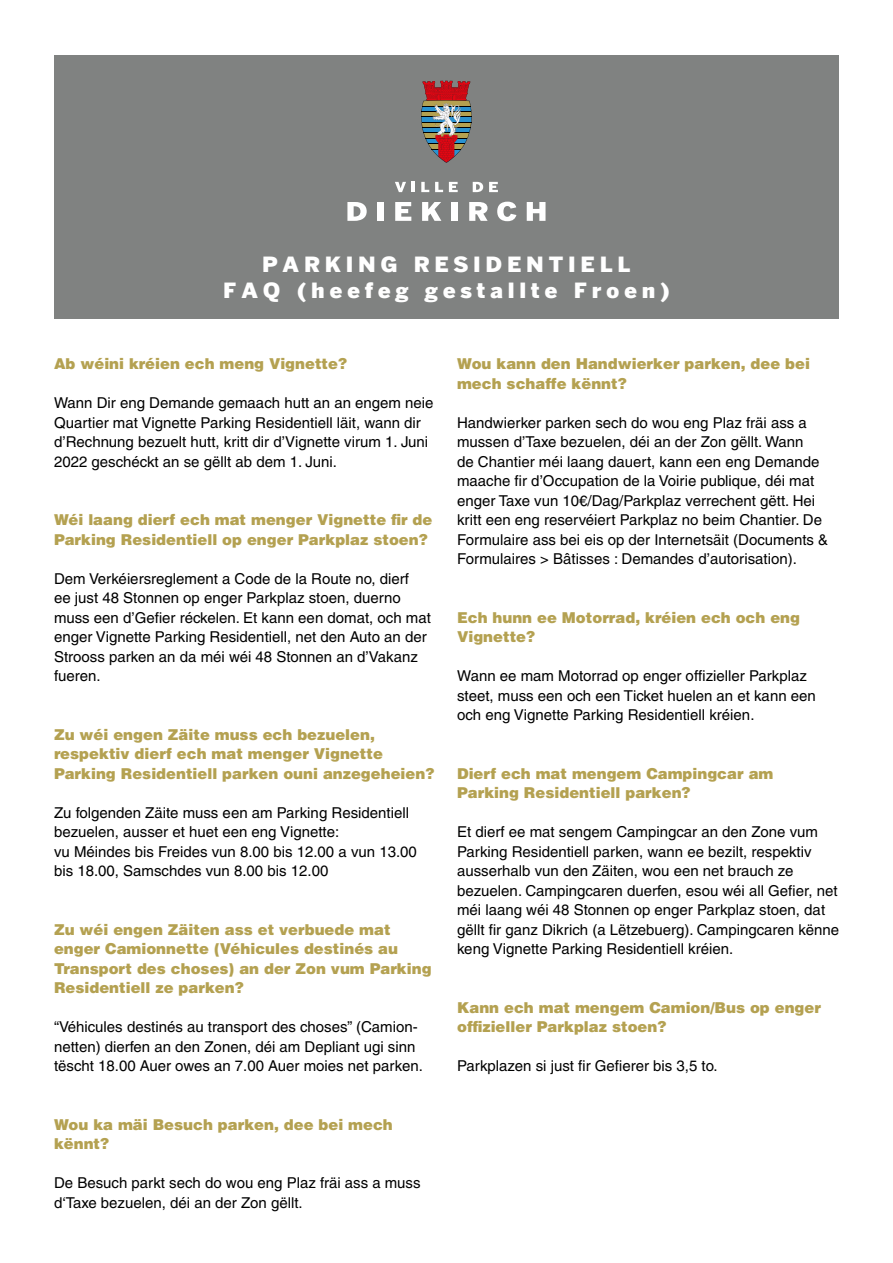
<style>
.page{position:relative;width:893px;height:1263px;background:#fff}
.page>*{position:absolute;margin:0;border:0;box-sizing:border-box;transform-origin:0 0}
.t1{font:900 21px/25.2px "Benton Gothic";letter-spacing:.2em;color:#fff;text-align:center;scale:1.1 1}
.t2{font:15px/19.5px "Helvetica LT Pro";color:#000}
.t3{font:900 15px/19.5px "Helvetica LT Pro";color:#b4a151}
</style>
<div class="page">
<div style="left:54px;top:55px;width:785px;height:264px;background:#808281"></div>
<svg style="left:421px;top:81px;width:51px;height:82px"></svg>
<svg style="left:347px;top:202px;width:20px;height:19px"></svg>
<div style="left:378px;top:202px;width:6px;height:19px;background:#fff"></div>
<svg style="left:395px;top:202px;width:16px;height:19px"></svg>
<svg style="left:422px;top:202px;width:19px;height:19px"></svg>
<div style="left:452px;top:202px;width:6px;height:19px;background:#fff"></div>
<svg style="left:469px;top:202px;width:19px;height:19px"></svg>
<svg style="left:497px;top:202px;width:19px;height:19px"></svg>
<svg style="left:527px;top:202px;width:18px;height:19px"></svg>
<svg style="left:395px;top:182px;width:11px;height:10px"></svg>
<svg style="left:412px;top:182px;width:3px;height:10px"></svg>
<svg style="left:421px;top:182px;width:8px;height:10px"></svg>
<svg style="left:435px;top:182px;width:8px;height:10px"></svg>
<svg style="left:449px;top:182px;width:9px;height:10px"></svg>
<svg style="left:473px;top:182px;width:10px;height:10px"></svg>
<svg style="left:489px;top:182px;width:9px;height:10px"></svg>
<h1 class="t1" style="left:223px;top:253px;width:408px">PARKING RESIDENTIELL<br>FAQ (heefeg gestallte Froen)</h1>
<p class="t3" style="left:54px;top:354px;width:295px">Ab wéini kréien ech meng Vignette?</p>
<p class="t2" style="left:54px;top:393px;width:381px">Wann Dir eng Demande gemaach hutt an an engem neie Quartier mat Vignette Parking Residentiell läit, wann dir d’Rechnung bezuelt hutt, kritt dir d’Vignette virum 1. Juni 2022 geschéckt an se gëllt ab dem 1. Juni.</p>
<p class="t3" style="left:54px;top:510px;width:380px">Wéi laang dierf ech mat menger Vignette fir de<br>Parking Residentiell op enger Parkplaz stoen?</p>
<p class="t2" style="left:54px;top:569px;width:378px">Dem Verkéiersreglement a Code de la Route no, dierf<br>ee just 48 Stonnen op enger Parkplaz stoen, duerno muss een d’Gefier réckelen. Et kann een domat, och mat enger Vignette Parking Residentiell, net den Auto an der Strooss parken an da méi wéi 48 Stonnen an d’Vakanz fueren.</p>
<p class="t3" style="left:54px;top:725px;width:382px">Zu wéi engen Zäite muss ech bezuelen, respektiv dierf ech mat menger Vignette<br>Parking Residentiell parken ouni anzegeheien?</p>
<p class="t2" style="left:54px;top:803px;width:364px">Zu folgenden Zäite muss een am Parking Residentiell bezuelen, ausser et huet een eng Vignette:<br>vu Méindes bis Freides vun 8.00 bis 12.00 a vun 13.00 bis 18.00, Samschdes vun 8.00 bis 12.00</p>
<p class="t3" style="left:54px;top:920px;width:379px">Zu wéi engen Zäiten ass et verbuede mat enger Camionnette (Véhicules destinés au Transport des choses) an der Zon vum Parking Residentiell ze parken?</p>
<p class="t2" style="left:54px;top:1017px;width:370px">“Véhicules destinés au transport des choses” (Camion&shy;netten) dierfen an den Zonen, déi am Depliant ugi sinn tëscht 18.00 Auer owes an 7.00 Auer moies net parken.</p>
<p class="t3" style="left:54px;top:1115px;width:340px">Wou ka mäi Besuch parken, dee bei mech kënnt?</p>
<p class="t2" style="left:54px;top:1173px;width:368px">De Besuch parkt sech do wou eng Plaz fräi ass a muss d‘Taxe bezuelen, déi an der Zon gëllt.</p>
<p class="t3" style="left:457px;top:354px;width:354px">Wou kann den Handwierker parken, dee bei mech schaffe kënnt?</p>
<p class="t2" style="left:457px;top:413px;width:373px">Handwierker parken sech do wou eng Plaz fräi ass a mussen d’Taxe bezuelen, déi an der Zon gëllt. Wann<br>de Chantier méi laang dauert, kann een eng Demande maache fir d’Occupation de la Voirie publique, déi mat enger Taxe vun 10€/Dag/Parkplaz verrechent gëtt. Hei kritt een eng reservéiert Parkplaz no beim Chantier. De Formulaire ass bei eis op der Internetsäit (Documents &amp; Formulaires &gt; Bâtisses : Demandes d’autorisation).</p>
<p class="t3" style="left:457px;top:608px;width:344px">Ech hunn ee Motorrad, kréien ech och eng<br>Vignette?</p>
<p class="t2" style="left:457px;top:666px;width:360px">Wann ee mam Motorrad op enger offizieller Parkplaz steet, muss een och een Ticket huelen an et kann een och eng Vignette Parking Residentiell kréien.</p>
<p class="t3" style="left:457px;top:764px;width:318px">Dierf ech mat mengem Campingcar am<br>Parking Residentiell parken?</p>
<p class="t2" style="left:457px;top:822px;width:383px">Et dierf ee mat sengem Campingcar an den Zone vum Parking Residentiell parken, wann ee bezilt, respektiv ausserhalb vun den Zäiten, wou een net brauch ze bezuelen. Campingcaren duerfen, esou wéi all Gefier, net méi laang wéi 48 Stonnen op enger Parkplaz stoen, dat gëllt fir ganz Dikrich (a Lëtzebuerg). Campingcaren kënne keng Vignette Parking Residentiell kréien.</p>
<p class="t3" style="left:457px;top:998px;width:365px">Kann ech mat mengem Camion/Bus op enger offizieller Parkplaz stoen?</p>
<p class="t2" style="left:457px;top:1056px;width:262px">Parkplazen si just fir Gefierer bis 3,5 to.</p>
</div>
